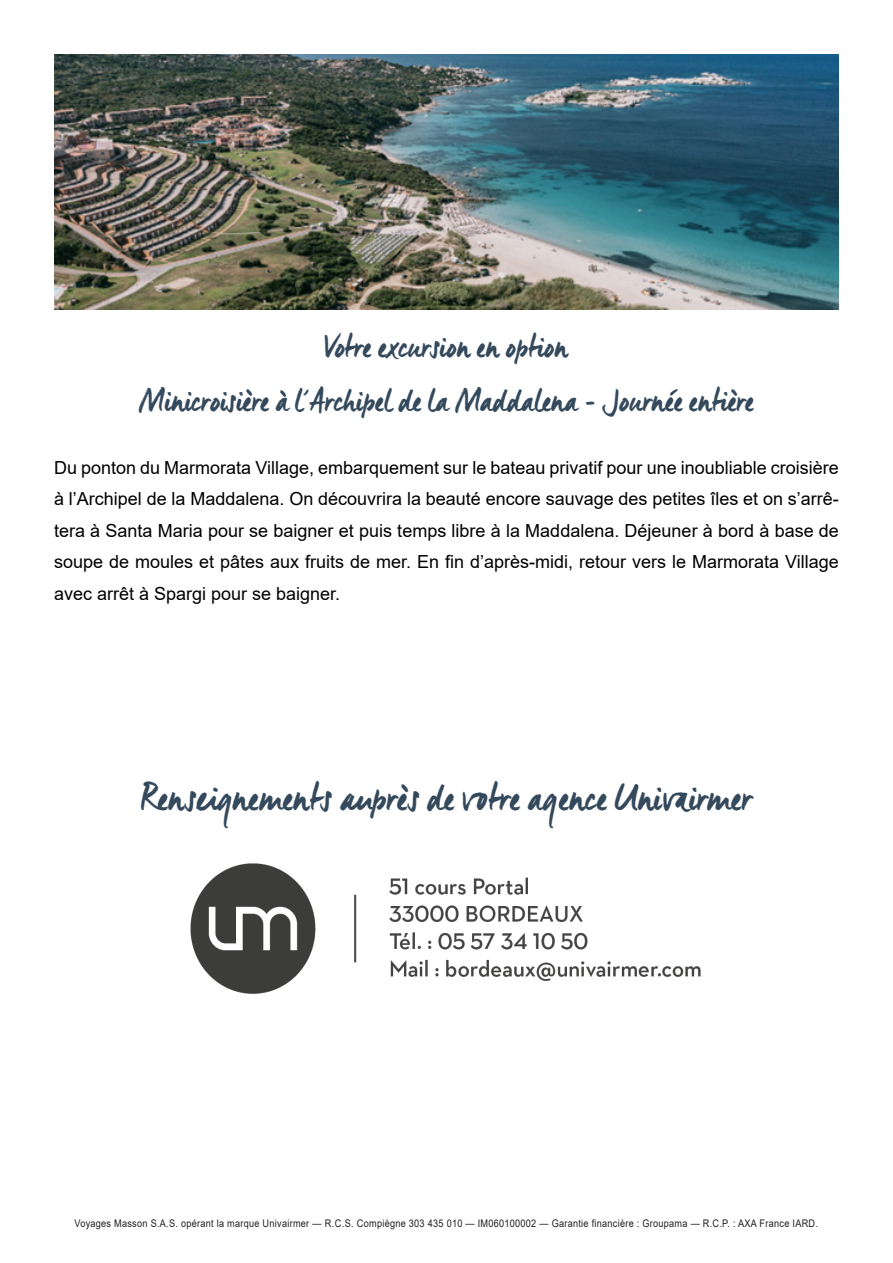
<style>
.page{position:relative;width:893px;height:1263px;background:#fff}
.page>*{position:absolute;margin:0;border:0;box-sizing:border-box;transform-origin:0 0}
.t1{font:39px "Manus";color:#34495c}
.t2{font:33px "Manus";color:#34495c}
.t3{font:18px/31.5px "Arial";color:#000001;text-align:justify}
.VOYAGE-ce_prix_com{font:10.5px "Arial";letter-spacing:.03em;color:#231f20;scale:.87 1}
</style>
<div class="page">
<img style="left:54px;top:54px;width:785px;height:255px">
<img style="left:190px;top:863px;width:511px;height:131px">
<p class="t2" style="left:325px;top:326px;width:245px">Votre excursion en option</p>
<p class="t2" style="left:139px;top:380px;width:617px">Minicroisière à l’Archipel de la Maddalena - Journée entière</p>
<p class="t3" style="left:54px;top:452px;width:786px">Du ponton du Marmorata Village, embarquement sur le bateau privatif pour une inoubliable croisière à l’Archipel de la Maddalena. On découvrira la beauté encore sauvage des petites îles et on s’arrê&shy;tera à Santa Maria pour se baigner et puis temps libre à la Maddalena. Déjeuner à bord à base de soupe de moules et pâtes aux fruits de mer. En fin d’après-midi, retour vers le Marmorata Village avec arrêt à Spargi pour se baigner.</p>
<p class="t1" style="left:141px;top:774px;width:612px">Renseignements auprès de votre agence Univairmer</p>
<p class="VOYAGE-ce_prix_com" style="left:74px;top:1216px;width:856px">Voyages Masson S.A.S. opérant la marque Univairmer — R.C.S. Compiègne 303 435 010 — IM060100002 — Garantie financière : Groupama — R.C.P. : AXA France IARD.</p>
</div>
